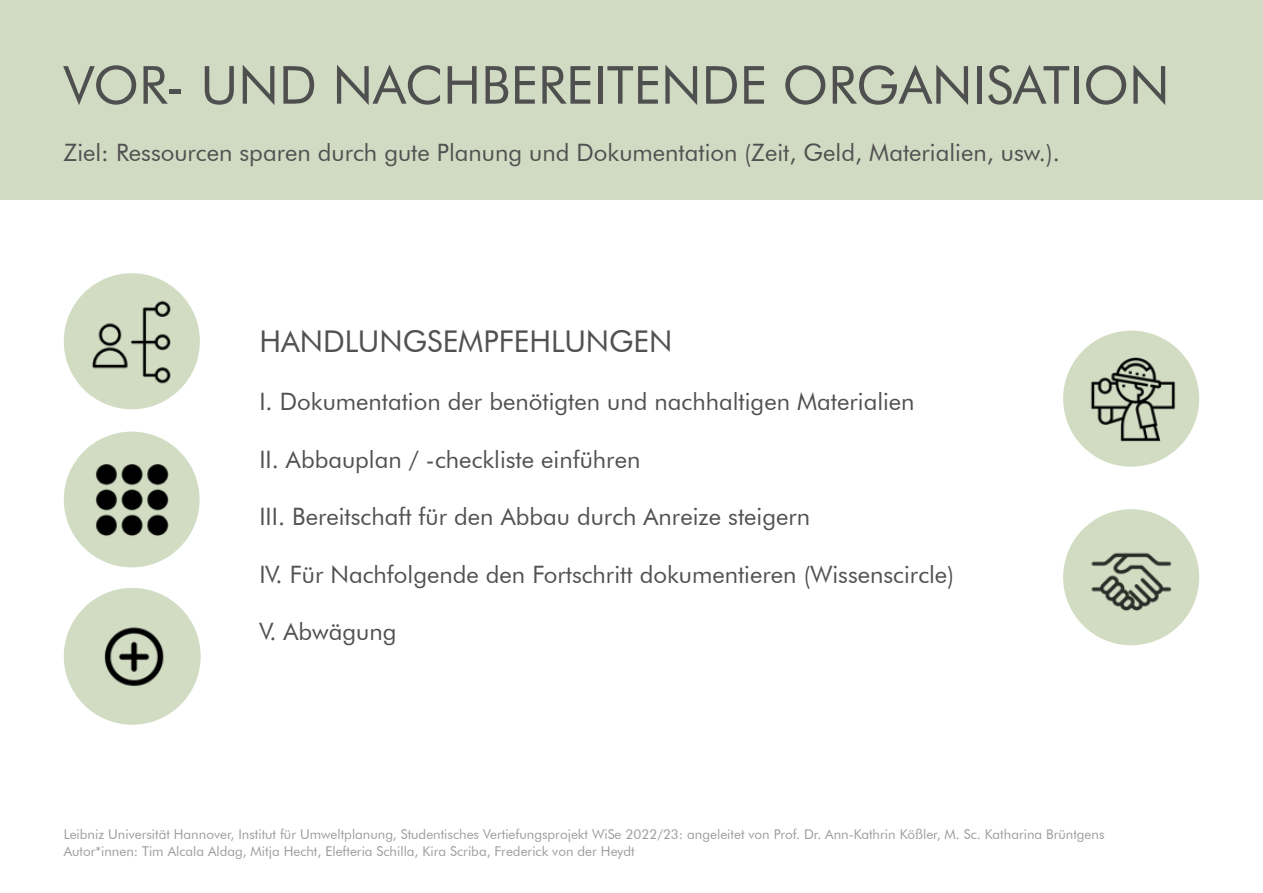
<style>
.page{position:relative;width:1263px;height:893px;background:#fff}
.page>*{position:absolute;margin:0;border:0;box-sizing:border-box;transform-origin:0 0}
.t1{font:52.5px "Futura BT";color:#4f4f4f}
.t2{font:30px "Futura BT";color:#515151}
.t3{font:24px "Futura BT";color:#515151}
.t4{font:13.5px/16.2px "Futura BT";color:#9d9d9d}
</style>
<div class="page">
<div style="left:0;top:0;width:1263px;height:200px;background:#d1dac2"></div>
<div style="left:64px;top:432px;width:136px;height:135px;background:#d1dcc3;border-radius:50%"></div>
<img style="left:68px;top:435px;width:128px;height:129px">
<div style="left:64px;top:273px;width:136px;height:136px;background:#d1dcc3;border-radius:50%"></div>
<img style="left:64px;top:295px;width:135px;height:104px">
<div style="left:64px;top:588px;width:137px;height:137px;background:#d1dcc3;border-radius:50%"></div>
<img style="left:81px;top:599px;width:104px;height:115px">
<img style="left:1065px;top:331px;width:134px;height:135px">
<img style="left:1063px;top:509px;width:136px;height:136px">
<h1 class="t1" style="left:64px;top:53px;width:1107px">VOR- UND NACHBEREITENDE ORGANISATION</h1>
<p class="t3" style="left:64px;top:138px;width:997px">Ziel: Ressourcen sparen durch gute Planung und Dokumentation (Zeit, Geld, Materialien, usw.).</p>
<p class="t2" style="left:259px;top:323px;width:415px">HANDLUNGSEMPFEHLUNGEN</p>
<p class="t3" style="left:259px;top:387px;width:657px">I. Dokumentation der benötigten und nachhaltigen Materialien</p>
<p class="t3" style="left:259px;top:444px;width:382px">II. Abbauplan / -checkliste einführen</p>
<p class="t3" style="left:259px;top:502px;width:552px">III. Bereitschaft für den Abbau durch Anreize steigern</p>
<p class="t3" style="left:259px;top:560px;width:696px">IV. Für Nachfolgende den Fortschritt dokumentieren (Wissenscircle)</p>
<p class="t3" style="left:259px;top:617px;width:139px">V. Abwägung</p>
<p class="t4" style="left:64px;top:826px;width:1042px">Leibniz Universität Hannover, Institut für Umweltplanung, Studentisches Vertiefungsprojekt WiSe 2022/23: angeleitet von Prof. Dr. Ann-Kathrin Kößler, M. Sc. Katharina Brüntgens<br>Autor*innen: Tim Alcala Aldag, Mitja Hecht, Elefteria Schilla, Kira Scriba, Frederick von der Heydt</p>
</div>
